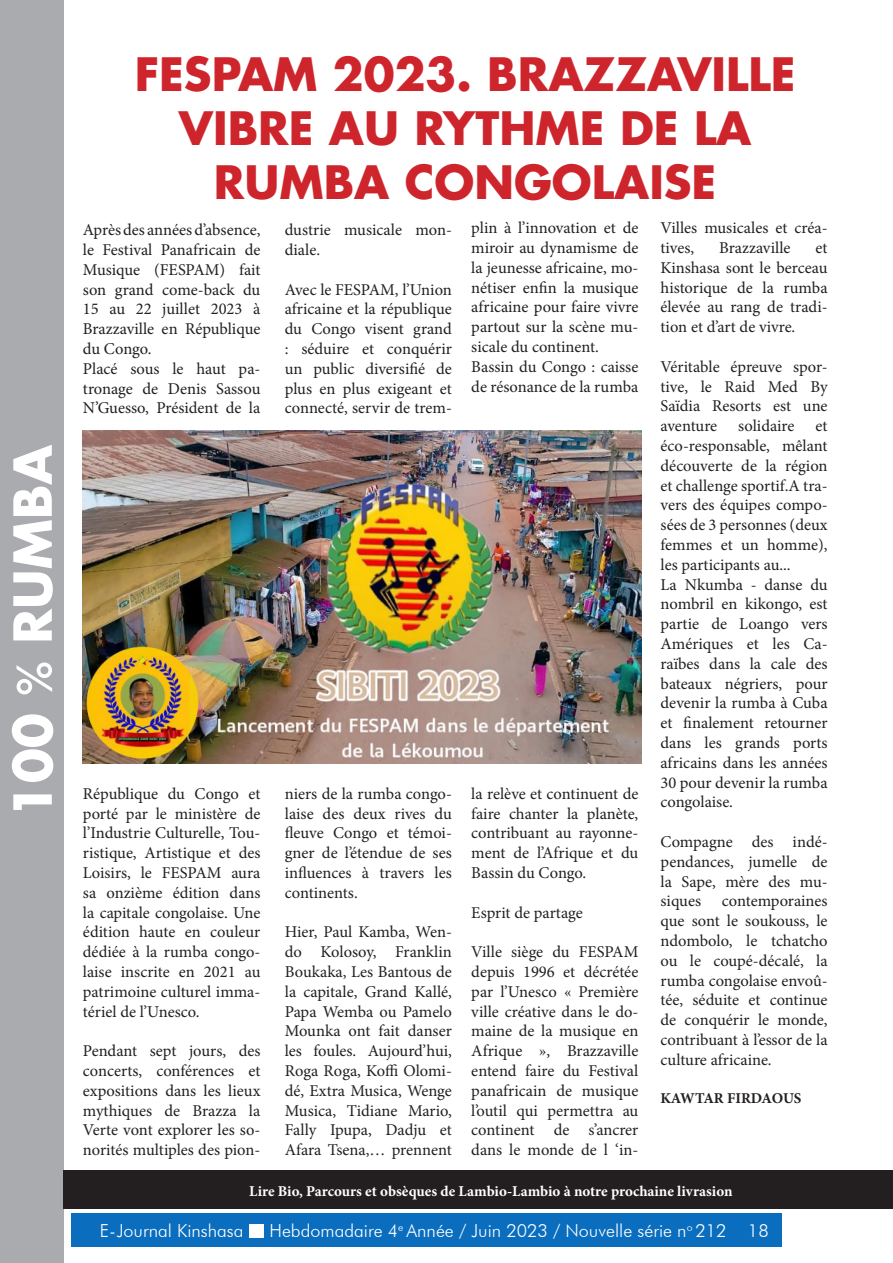
<style>
.page{position:relative;width:893px;height:1263px;background:#fff}
.page>*{position:absolute;margin:0;border:0;box-sizing:border-box;transform-origin:0 0}
.t1{font:700 51px "Futura LT";color:#fff}
.t2{font:700 45px/54px "Futura LT";color:#ce252c;text-align:center}
.t3{font:300 18px "Futura BT";color:#fff}
.t4{font:16.5px/19.8px "Minion Pro";color:#231f20;text-align:justify}
.t5{font:700 15px "Minion Pro";color:#fff}
.t6{font:700 15px "Minion Pro";letter-spacing:-.005em;color:#231f20}
.s1{font-family:"Gill Sans";font-weight:400}
</style>
<div class="page">
<div style="left:71px;top:1213px;width:711px;height:33px;background:#0a6dbe"></div>
<div style="left:249px;top:1224px;width:15px;height:13px;background:#fff"></div>
<div style="left:0;top:0;width:64px;height:1263px;background:#aaabaf"></div>
<img style="left:83px;top:431px;width:559px;height:332px">
<div style="left:64px;top:1170px;width:829px;height:39px;background:#231f20"></div>
<p class="t1" style="left:-1px;top:818px;width:375px;rotate:-90deg">100 <span class="s1">%</span> RUMBA</p>
<p class="t2" style="left:135px;top:47px;width:662px">FESPAM 2023. BRAZZAVILLE<br>VIBRE AU RYTHME DE LA<br>RUMBA CONGOLAISE</p>
<p class="t4" style="left:83px;top:220px;width:179px">Après des années d’absence, le Festival Panafricain de Musique (FESPAM) fait son grand come-back du 15 au 22 juillet 2023 à Brazzaville en République du Congo.</p>
<p class="t4" style="left:83px;top:359px;width:179px">Placé sous le haut pa&shy;tronage de Denis Sassou N’Guesso, Président de la</p>
<p class="t4" style="left:471px;top:218px;width:169px">plin à l’innovation et de miroir au dynamisme de la jeunesse africaine, mo&shy;nétiser enfin la musique africaine pour faire vivre partout sur la scène mu&shy;sicale du continent.</p>
<p class="t4" style="left:471px;top:357px;width:169px">Bassin du Congo : caisse de résonance de la rumba</p>
<p class="t4" style="left:660px;top:218px;width:169px">Villes musicales et créa&shy;tives,</p>
<p class="t4" style="left:285px;top:220px;width:169px">dustrie musicale mon&shy;diale.</p>
<p class="t4" style="left:285px;top:280px;width:169px">Avec le FESPAM, l’Union africaine et la république du Congo visent grand : séduire et conquérir un public diversifié de plus en plus exigeant et connecté, servir de trem-</p>
<p class="t4" style="left:719px;top:238px;width:73px">Brazzaville</p>
<p class="t4" style="left:660px;top:238px;width:169px;text-indent:155px">et Kinshasa sont le berceau historique de la rumba élevée au rang de tradi&shy;tion et d’art de vivre.</p>
<p class="t4" style="left:660px;top:357px;width:169px">Véritable épreuve spor&shy;tive, le Raid Med By Saïdia Resorts est une aventure</p>
<p class="t4" style="left:738px;top:416px;width:58px">solidaire</p>
<p class="t4" style="left:660px;top:416px;width:169px;text-indent:155px">et éco-responsable, mêlant découverte de la région et challenge sportif.A tra&shy;vers des équipes compo&shy;sées de 3 personnes (deux femmes et un homme), les participants au...</p>
<p class="t4" style="left:660px;top:574px;width:169px">La Nkumba - danse du nombril en kikongo, est partie de Loango vers Amériques et les Ca&shy;raïbes dans la cale des bateaux négriers, pour devenir la rumba à Cuba et finalement retourner dans les grands ports africains dans les années 30 pour devenir la rumba congolaise.</p>
<p class="t4" style="left:660px;top:832px;width:169px">Compagne des indé&shy;pendances, jumelle de la Sape, mère des mu&shy;siques</p>
<p class="t4" style="left:83px;top:784px;width:179px">République du Congo et porté par le ministère de l’Industrie Culturelle, Tou&shy;ristique, Artistique et des Loisirs, le FESPAM aura sa onzième édition dans la capitale congolaise. Une édition haute en couleur dédiée à la rumba congo&shy;laise inscrite en 2021 au patrimoine culturel imma&shy;tériel de l’Unesco.</p>
<p class="t4" style="left:83px;top:1041px;width:179px">Pendant sept jours, des concerts, conférences et expositions dans les lieux mythiques de Brazza la Verte vont explorer les so&shy;norités multiples des pion-</p>
<p class="t4" style="left:285px;top:784px;width:169px">niers de la rumba congo&shy;laise des deux rives du fleuve Congo et témoi&shy;gner de l’étendue de ses influences à travers les continents.</p>
<p class="t4" style="left:285px;top:922px;width:169px">Hier, Paul Kamba, Wen&shy;do Kolosoy, Franklin Boukaka, Les Bantous de la capitale, Grand Kallé, Papa Wemba ou Pamelo Mounka ont fait danser les foules. Aujourd’hui, Roga Roga, Koffi Olomi&shy;dé, Extra Musica, Wenge Musica, Tidiane Mario, Fally Ipupa, Dadju et Afara Tsena,… prennent</p>
<p class="t4" style="left:471px;top:784px;width:169px">la relève et continuent de faire chanter la planète, contribuant au rayonne&shy;ment de l’Afrique et du Bassin du Congo.</p>
<p class="t4" style="left:471px;top:902px;width:113px">Esprit de partage</p>
<p class="t4" style="left:471px;top:942px;width:169px">Ville siège du FESPAM depuis 1996 et décrétée par l’Unesco « Première ville créative dans le do&shy;maine de la musique en Afrique », Brazzaville entend faire du Festival panafricain de musique l’outil qui permettra au continent de s’ancrer dans le monde de l ‘in-</p>
<p class="t4" style="left:660px;top:891px;width:169px;text-indent:61px">contemporaines que sont le soukouss, le ndombolo, le tchatcho ou le coupé-décalé, la rumba congolaise envoû&shy;tée, séduite et continue de conquérir le monde, contribuant à l’essor de la culture africaine.</p>
<p class="t6" style="left:660px;top:1087px;width:143px">KAWTAR FIRDAOUS</p>
<p class="t5" style="left:249px;top:1180px;width:485px">Lire Bio, Parcours et obsèques de Lambio-Lambio à notre prochaine livrasion</p>
<p class="t3" style="left:100px;top:1220px;width:145px">E-Journal Kinshasa</p>
<p class="t3" style="left:269px;top:1220px;width:501px">Hebdomadaire 4<sup>e</sup> Année / Juin 2023 / Nouvelle série n<sup>o</sup> 212 18</p>
</div>
